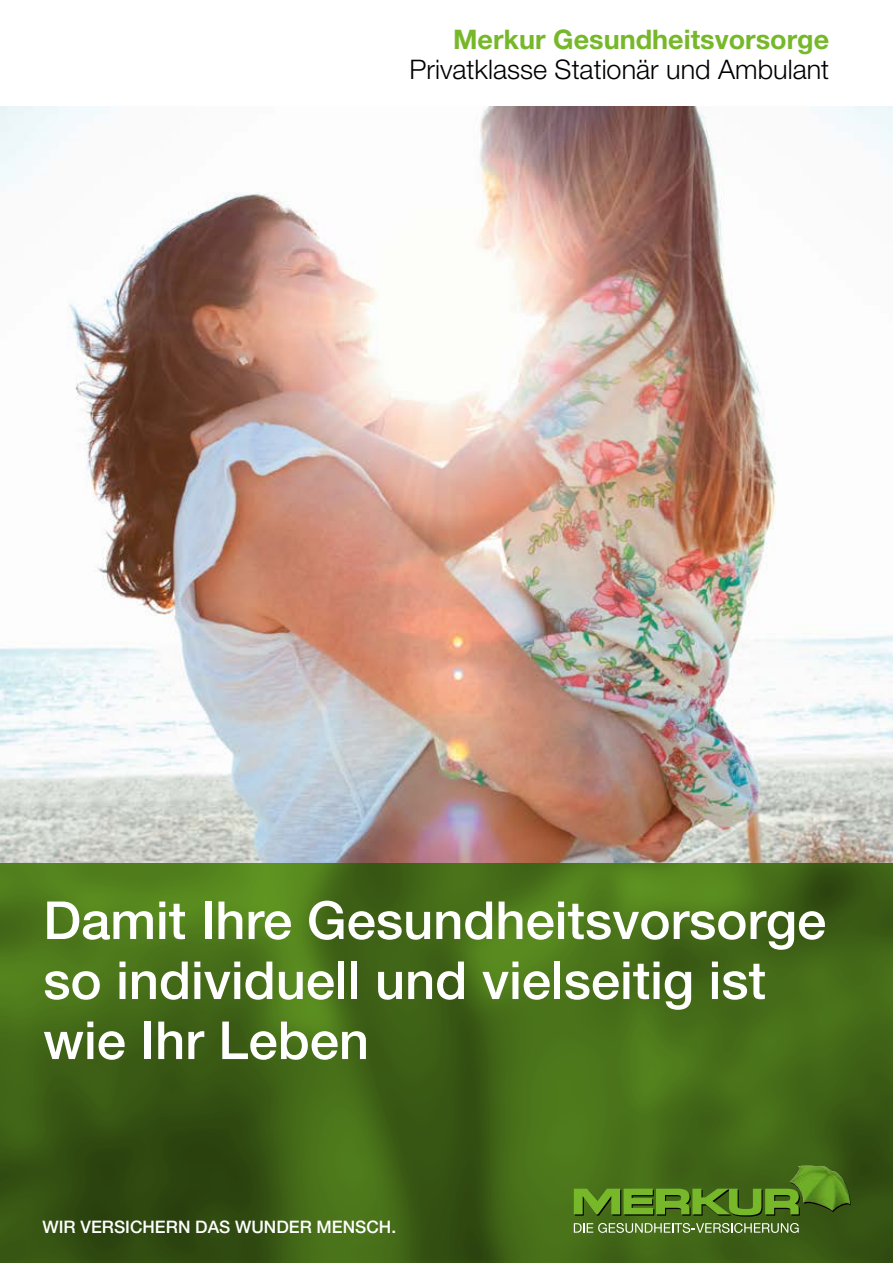
<style>
.page{position:relative;width:893px;height:1263px;background:#fff}
.page>*{position:absolute;margin:0;border:0;box-sizing:border-box;transform-origin:0 0}
.t1{font:500 52.5px/60px "Helvetica Neue LT Pro";color:#fff}
.t2{font:300 27px "Helvetica Neue LT Pro";color:#000}
.t3{font:700 27px "Helvetica Neue LT Pro";color:#76b82a}
.t4{font:500 17.25px "Helvetica Neue LT Pro";color:#fff}
</style>
<div class="page">
<img style="left:0;top:106px;width:893px;height:757px">
<svg style="left:0;top:863px;width:893px;height:400px;background:#426717"></svg>
<img style="left:789px;top:1165px;width:61px;height:1px">
<svg style="left:574px;top:1223px;width:225px;height:10px;background:#7f9863"></svg>
<svg style="left:574px;top:1166px;width:276px;height:50px;background:#517f1d"></svg>
<p class="t3" style="left:453px;top:23px;width:378px">Merkur Gesundheitsvorsorge</p>
<p class="t2" style="left:410px;top:53px;width:421px">Privatklasse Stationär und Ambulant</p>
<p class="t1" style="left:43px;top:890px;width:784px">Damit Ihre Gesundheitsvorsorge so individuell und vielseitig ist wie Ihr Leben</p>
<p class="t4" style="left:43px;top:1216px;width:355px">WIR VERSICHERN DAS WUNDER MENSCH.</p>
</div>
